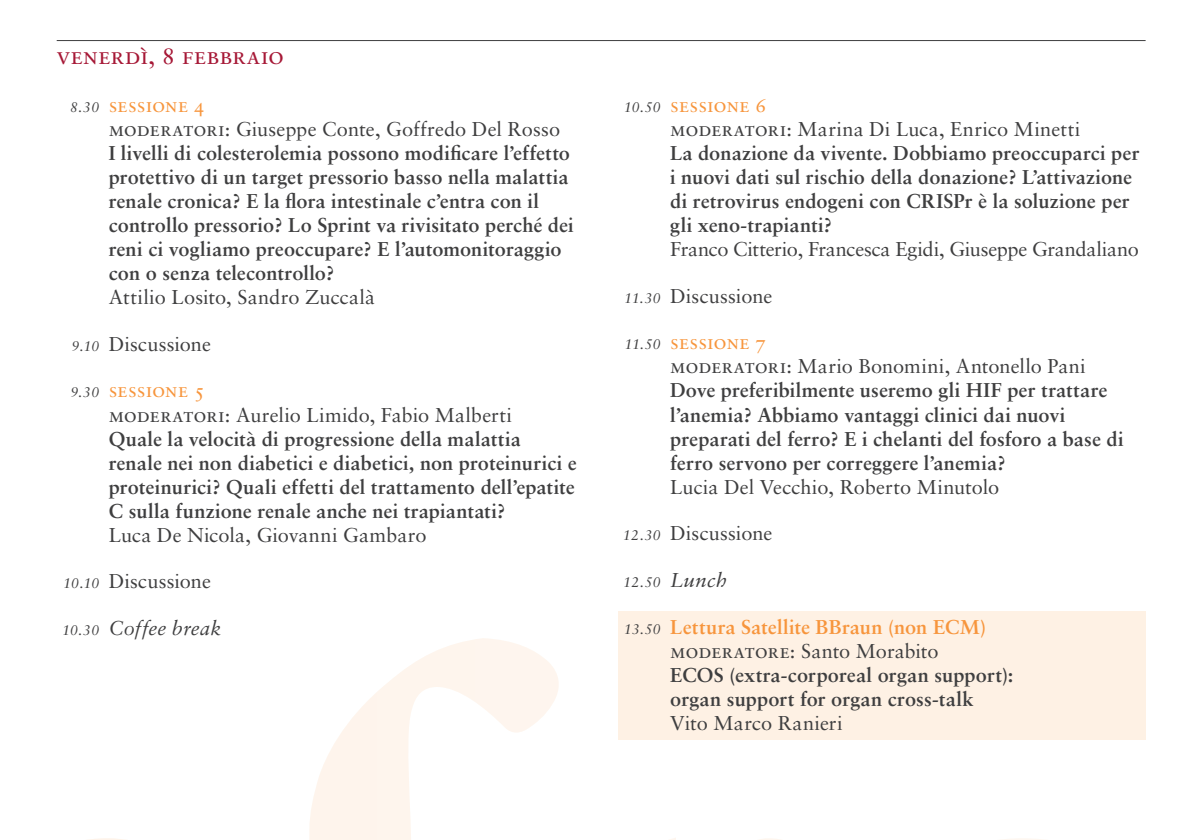
<style>
.page{position:relative;width:1191px;height:840px;background:#fff}
.page>*{position:absolute;margin:0;border:0;box-sizing:border-box;transform-origin:0 0}
.data_programma{font:24px "Sabon LT Std";letter-spacing:.015em;color:#a61836}
.txt_programma{font:700 20px/24px "Sabon LT Std";letter-spacing:.01em;color:#3e3e3f}
.txt_programma-2{font:20px "Sabon LT Std";letter-spacing:.005em;color:#3e3e3f}
.txt_programma-3{font:italic 20px "Sabon LT Std";letter-spacing:.01em;color:#3e3e3f}
.txt_programma-4{font:italic 14px "Sabon LT Std";color:#3e3e3f}
.s1{font-weight:400;font-style:italic;font-size:14px}
.s2{font-weight:400;color:#f7953c}
.s3{font-weight:400}
.s4{font-style:italic;font-size:14px}
.s5{font-size:14px}
.s6{font-size:20px}
.s7{color:#f7953c}
</style>
<div class="page">
<div style="left:618px;top:610px;width:527px;height:129px;background:#fef1e4"></div>
<hr style="left:57px;top:40px;width:1088px;height:1px;background:#3e3e3f">
<p class="data_programma" style="left:57px;top:41px;width:229px">venerdì, 8 febbraio</p>
<p class="txt_programma" style="left:109px;top:92px;width:466px;text-indent:-39px"><span class="s1">8.30</span> <span class="s2">sessione 4<br></span><span class="s3">moderatori: Giuseppe Conte, Goffredo Del Rosso<br></span>I livelli di colesterolemia possono modificare l’effetto protettivo di un target pressorio basso nella malattia renale cronica? E la flora intestinale c’entra con il controllo pressorio? Lo Sprint va rivisitato perché dei reni ci vogliamo preoccupare? E l’automonitoraggio con o senza telecontrollo?<br><span class="s3">Attilio Losito, Sandro Zuccalà</span></p>
<p class="txt_programma-2" style="left:72px;top:331px;width:140px"><span class="s4">9.10</span> Discussione</p>
<p class="txt_programma" style="left:109px;top:378px;width:469px;text-indent:-38px"><span class="s1">9.30</span> <span class="s2">sessione 5<br></span><span class="s3">moderatori: Aurelio Limido, Fabio Malberti<br></span>Quale la velocità di progressione della malattia renale nei non diabetici e diabetici, non proteinurici e proteinurici? Quali effetti del trattamento dell’epatite C sulla funzione renale anche nei trapiantati?<br><span class="s3">Luca De Nicola, Giovanni Gambaro</span></p>
<p class="txt_programma-2" style="left:64px;top:569px;width:149px"><span class="s4">10.10</span> Discussione</p>
<p class="txt_programma-3" style="left:62px;top:616px;width:160px"><span class="s5">10.30</span> Coffee break</p>
<p class="txt_programma" style="left:670px;top:92px;width:471px;text-indent:-46px"><span class="s1">10.50</span> <span class="s2">sessione 6<br></span><span class="s3">moderatori: Marina Di Luca, Enrico Minetti<br></span>La donazione da vivente. Dobbiamo preoccuparci per i nuovi dati sul rischio della donazione? L’attivazione di retrovirus endogeni con CRISPr è la soluzione per gli xeno-trapianti?<br><span class="s3">Franco Citterio, Francesca Egidi, Giuseppe Grandaliano</span></p>
<p class="txt_programma-2" style="left:624px;top:283px;width:149px"><span class="s4">11.30</span> Discussione</p>
<p class="txt_programma" style="left:670px;top:330px;width:455px;text-indent:-45px"><span class="s1">11.50</span> <span class="s2">sessione 7<br></span><span class="s3">moderatori: Mario Bonomini, Antonello Pani </span>Dove preferibilmente useremo gli HIF per trattare l’anemia? Abbiamo vantaggi clinici dai nuovi preparati del ferro? E i chelanti del fosforo a base di ferro servono per correggere l’anemia?<br><span class="s3">Lucia Del Vecchio, Roberto Minutolo</span></p>
<p class="txt_programma-2" style="left:623px;top:521px;width:151px"><span class="s4">12.30</span> Discussione</p>
<p class="txt_programma-4" style="left:623px;top:573px;width:105px">12.50 <span class="s6">Lunch</span></p>
<p class="txt_programma" style="left:670px;top:614px;width:344px;text-indent:-46px"><span class="s1">13.50</span> <span class="s7">Lettura Satellite BBraun (non ECM) </span><span class="s3">moderatore: Santo Morabito<br></span>ECOS (extra-corporeal organ support): organ support for organ cross-talk<br><span class="s3">Vito Marco Ranieri</span></p>
</div>
